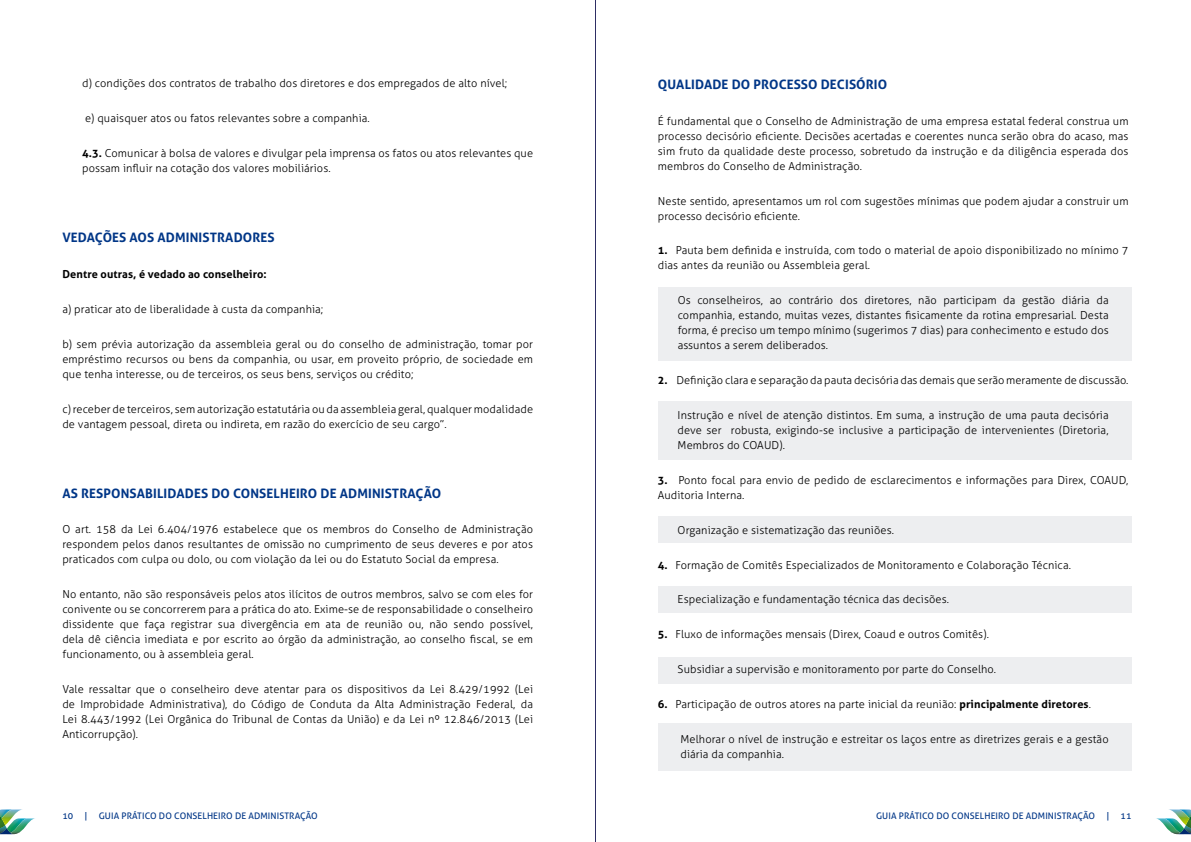
<style>
.page{position:relative;width:1191px;height:842px;background:#fff}
.page>*{position:absolute;margin:0;border:0;box-sizing:border-box;transform-origin:0 0}
.t1{font:700 13px "Aller";letter-spacing:.01em;color:#003687}
.t2{font:300 11px/15px "Aller";letter-spacing:.01em;color:#000;text-align:justify}
.t3{font:700 11px "Aller";letter-spacing:.01em;color:#000}
.t4{font:9px "Aller";letter-spacing:.01em;color:#003687}
.s1{font-weight:700}
</style>
<div class="page">
<svg style="left:1169px;top:809px;width:22px;height:25px"></svg>
<img style="left:1156px;top:818px;width:24px;height:16px">
<svg style="left:0;top:809px;width:22px;height:25px"></svg>
<img style="left:10px;top:818px;width:25px;height:16px">
<hr style="left:595px;top:0;width:1px;height:842px;background:#2e2e64">
<div style="left:658px;top:288px;width:473px;height:73px;background:#edeef0"></div>
<div style="left:658px;top:401px;width:473px;height:59px;background:#edeef0"></div>
<div style="left:658px;top:517px;width:473px;height:26px;background:#edeef0"></div>
<div style="left:658px;top:587px;width:473px;height:26px;background:#edeef0"></div>
<div style="left:658px;top:657px;width:473px;height:26px;background:#edeef0"></div>
<div style="left:658px;top:724px;width:473px;height:47px;background:#edeef0"></div>
<p class="t2" style="left:82px;top:76px;width:427px">d) condições dos contratos de trabalho dos diretores e dos empregados de alto nível;</p>
<p class="t2" style="left:85px;top:111px;width:286px">e) quaisquer atos ou fatos relevantes sobre a companhia.</p>
<p class="t2" style="left:82px;top:146px;width:452px"><span class="s1">4.3.</span> Comunicar à bolsa de valores e divulgar pela imprensa os fatos ou atos relevantes que possam influir na cotação dos valores mobiliários.</p>
<p class="t1" style="left:62px;top:229px;width:214px">VEDAÇÕES AOS ADMINISTRADORES</p>
<p class="t3" style="left:62px;top:267px;width:206px">Dentre outras, é vedado ao conselheiro:</p>
<p class="t2" style="left:62px;top:302px;width:262px">a) praticar ato de liberalidade à custa da companhia;</p>
<p class="t2" style="left:62px;top:337px;width:472px">b) sem prévia autorização da assembleia geral ou do conselho de administração, tomar por empréstimo recursos ou bens da companhia, ou usar, em proveito próprio, de sociedade em que tenha interesse, ou de terceiros, os seus bens, serviços ou crédito;</p>
<p class="t2" style="left:62px;top:402px;width:472px">c) receber de terceiros, sem autorização estatutária ou da assembleia geral, qualquer modalidade de vantagem pessoal, direta ou indireta, em razão do exercício de seu cargo”.</p>
<p class="t1" style="left:62px;top:485px;width:380px">AS RESPONSABILIDADES DO CONSELHEIRO DE ADMINISTRAÇÃO</p>
<p class="t2" style="left:62px;top:522px;width:472px">O art. 158 da Lei 6.404/1976 estabelece que os membros do Conselho de Administração respondem pelos danos resultantes de omissão no cumprimento de seus deveres e por atos praticados com culpa ou dolo, ou com violação da lei ou do Estatuto Social da empresa.</p>
<p class="t2" style="left:62px;top:587px;width:472px">No entanto, não são responsáveis pelos atos ilícitos de outros membros, salvo se com eles for conivente ou se concorrerem para a prática do ato. Exime-se de responsabilidade o conselheiro dissidente que faça registrar sua divergência em ata de reunião ou, não sendo possível, dela dê ciência imediata e por escrito ao órgão da administração, ao conselho fiscal, se em funcionamento, ou à assembleia geral.</p>
<p class="t2" style="left:62px;top:682px;width:472px">Vale ressaltar que o conselheiro deve atentar para os dispositivos da Lei 8.429/1992 (Lei de Improbidade Administrativa), do Código de Conduta da Alta Administração Federal, da Lei 8.443/1992 (Lei Orgânica do Tribunal de Contas da União) e da Lei nº 12.846/2013 (Lei Anticorrupção).</p>
<p class="t1" style="left:658px;top:76px;width:231px">QUALIDADE DO PROCESSO DECISÓRIO</p>
<p class="t2" style="left:658px;top:113px;width:472px">É fundamental que o Conselho de Administração de uma empresa estatal federal construa um processo decisório eficiente. Decisões acertadas e coerentes nunca serão obra do acaso, mas sim fruto da qualidade deste processo, sobretudo da instrução e da diligência esperada dos membros do Conselho de Administração.</p>
<p class="t2" style="left:658px;top:193px;width:472px">Neste sentido, apresentamos um rol com sugestões mínimas que podem ajudar a construir um processo decisório eficiente.</p>
<p class="t2" style="left:658px;top:243px;width:472px"><span class="s1">1.</span> Pauta bem definida e instruída, com todo o material de apoio disponibilizado no mínimo 7 dias antes da reunião ou Assembleia geral.</p>
<p class="t2" style="left:677px;top:293px;width:432px">Os conselheiros, ao contrário dos diretores, não participam da gestão diária da companhia, estando, muitas vezes, distantes fisicamente da rotina empresarial. Desta forma, é preciso um tempo mínimo (sugerimos 7 dias) para conhecimento e estudo dos assuntos a serem deliberados.</p>
<p class="t2" style="left:658px;top:373px;width:472px"><span class="s1">2.</span> Definição clara e separação da pauta decisória das demais que serão meramente de discussão.</p>
<p class="t2" style="left:677px;top:408px;width:432px">Instrução e nível de atenção distintos. Em suma, a instrução de uma pauta decisória deve ser robusta, exigindo-se inclusive a participação de intervenientes (Diretoria, Membros do COAUD).</p>
<p class="t2" style="left:658px;top:472px;width:472px"><span class="s1">3.</span> Ponto focal para envio de pedido de esclarecimentos e informações para Direx, COAUD,<br>Auditoria Interna.</p>
<p class="t2" style="left:677px;top:522px;width:218px">Organização e sistematização das reuniões.</p>
<p class="t2" style="left:658px;top:557px;width:415px"><span class="s1">4.</span> Formação de Comitês Especializados de Monitoramento e Colaboração Técnica.</p>
<p class="t2" style="left:677px;top:592px;width:273px">Especialização e fundamentação técnica das decisões.</p>
<p class="t2" style="left:658px;top:627px;width:333px"><span class="s1">5.</span> Fluxo de informações mensais (Direx, Coaud e outros Comitês).</p>
<p class="t2" style="left:677px;top:662px;width:320px">Subsidiar a supervisão e monitoramento por parte do Conselho.</p>
<p class="t2" style="left:658px;top:696px;width:435px"><span class="s1">6.</span> Participação de outros atores na parte inicial da reunião: <span class="s1">principalmente diretores</span>.</p>
<p class="t2" style="left:680px;top:731px;width:430px">Melhorar o nível de instrução e estreitar os laços entre as diretrizes gerais e a gestão diária da companhia.</p>
<p class="t4" style="left:62px;top:810px;width:257px">10 | GUIA PRÁTICO DO CONSELHEIRO DE ADMINISTRAÇÃO</p>
<p class="t4" style="left:876px;top:810px;width:257px">GUIA PRÁTICO DO CONSELHEIRO DE ADMINISTRAÇÃO | 11</p>
</div>
